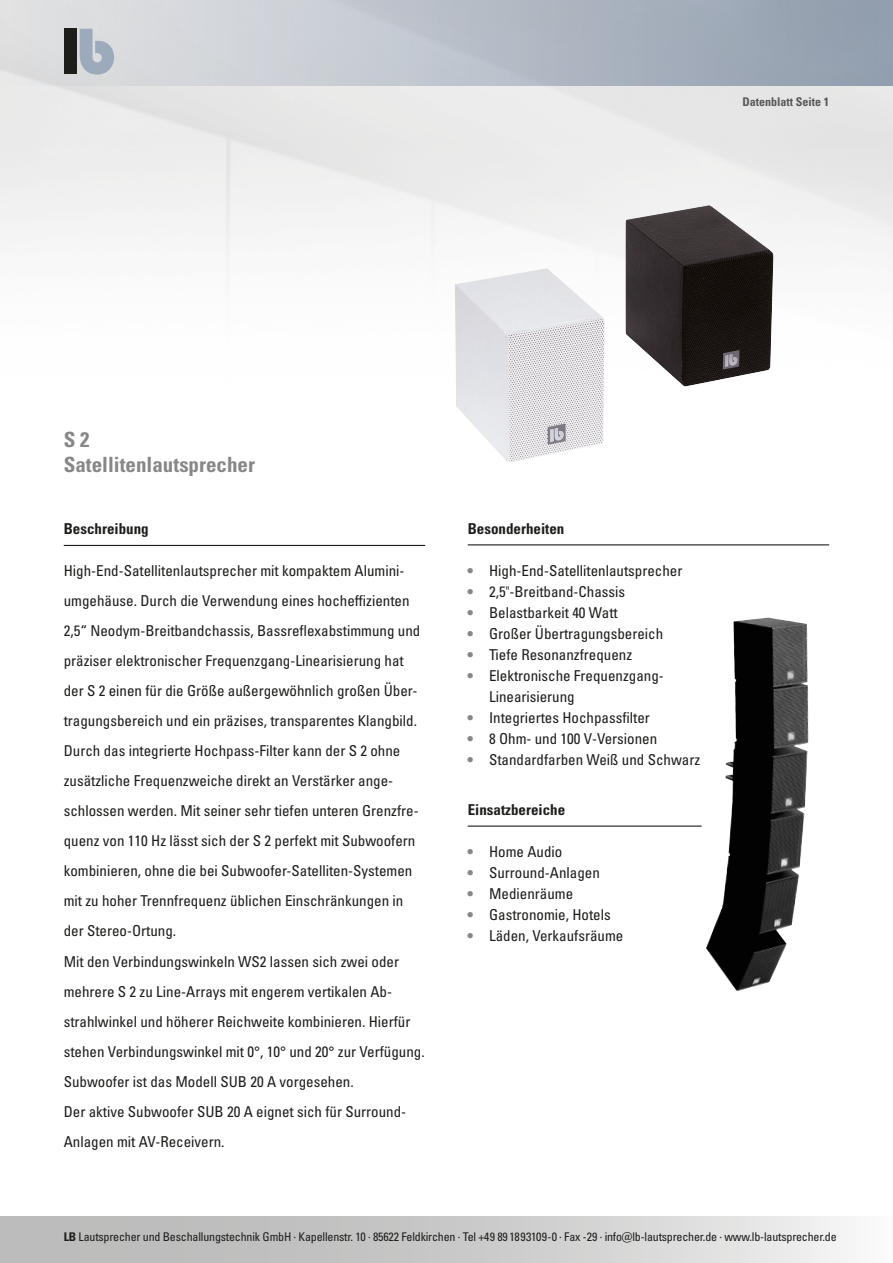
<style>
.page{position:relative;width:893px;height:1263px;background:#fff}
.page>*{position:absolute;margin:0;border:0;box-sizing:border-box;transform-origin:0 0}
.t1{font:700 condensed 21px/25.2px "Univers LT Pro";color:#878787}
.t2{font:condensed 15px/30px "Univers LT Pro";color:#1d1d1b}
.t3{font:700 condensed 15px "Univers LT Pro";color:#1d1d1b}
.t4{font:condensed 12px "Univers LT Pro";letter-spacing:-.015em;color:#1d1d1b}
.t5{font:700 condensed 12px "Univers LT Pro";color:#575756}
.s1{color:#878787}
.s2{font-weight:700}
</style>
<div class="page">
<div style="left:0;top:0;width:893px;height:85px;background:linear-gradient(to right,#e5e5e6,#909cad)"></div>
<div style="left:64px;top:29px;width:13px;height:45px;background:#1d1d1b"></div>
<svg style="left:80px;top:29px;width:34px;height:46px;background:#b1bbc7"></svg>
<div style="left:0;top:1216px;width:893px;height:47px;background:linear-gradient(to right,#b1b0b0,#ededed)"></div>
<hr style="left:64px;top:545px;width:361px;height:1px;background:#1d1d1b">
<hr style="left:468px;top:544px;width:361px;height:1px;background:#1d1d1b">
<hr style="left:468px;top:825px;width:234px;height:2px;background:#1d1d1b">
<img style="left:706px;top:618px;width:102px;height:373px">
<img style="left:455px;top:205px;width:318px;height:257px">
<p class="t5" style="left:742px;top:95px;width:88px">Datenblatt Seite 1</p>
<h1 class="t1" style="left:64px;top:426px;width:193px">S 2<br>Satellitenlautsprecher</h1>
<p class="t3" style="left:64px;top:519px;width:86px">Beschreibung</p>
<p class="t2" style="left:64px;top:556px;width:362px">High-End-Satellitenlautsprecher mit kompaktem Alumini&shy;umgehäuse. Durch die Verwendung eines hocheffizienten 2,5“ Neodym-Breitbandchassis, Bassreflexabstimmung und präziser elektronischer Frequenzgang-Linearisierung hat der S 2 einen für die Größe außergewöhnlich großen Über&shy;tragungsbereich und ein präzises, transparentes Klangbild.<br>Durch das integrierte Hochpass-Filter kann der S 2 ohne zusätzliche Frequenzweiche direkt an Verstärker ange&shy;schlossen werden. Mit seiner sehr tiefen unteren Grenzfre&shy;quenz von 110 Hz lässt sich der S 2 perfekt mit Subwoofern kombinieren, ohne die bei Subwoofer-Satelliten-Systemen mit zu hoher Trennfrequenz üblichen Einschränkungen in der Stereo-Ortung.<br>Mit den Verbindungswinkeln WS2 lassen sich zwei oder mehrere S 2 zu Line-Arrays mit engerem vertikalen Ab&shy;strahlwinkel und höherer Reichweite kombinieren. Hierfür stehen Verbindungswinkel mit 0°, 10° und 20° zur Verfügung.<br>Subwoofer ist das Modell SUB 20 A vorgesehen.<br>Der aktive Subwoofer SUB 20 A eignet sich für Surround-Anlagen mit AV-Receivern.</p>
<p class="t2" style="left:468px;top:556px;width:216px"><span class="s1">•</span> High-End-Satellitenlautsprecher</p>
<p class="t3" style="left:468px;top:519px;width:98px">Besonderheiten</p>
<p class="t2" style="left:468px;top:577px;width:159px"><span class="s1">•</span> 2,5"-Breitband-Chassis</p>
<p class="t2" style="left:468px;top:598px;width:151px"><span class="s1">•</span> Belastbarkeit 40 Watt</p>
<p class="t2" style="left:468px;top:619px;width:197px"><span class="s1">•</span> Großer Übertragungsbereich</p>
<p class="t2" style="left:468px;top:640px;width:166px"><span class="s1">•</span> Tiefe Resonanzfrequenz</p>
<p class="t2" style="left:489px;top:665px;width:176px;line-height:21px;text-indent:-21px"><span class="s1">•</span> Elektronische Frequenzgang-<br>Linearisierung</p>
<p class="t2" style="left:468px;top:703px;width:184px"><span class="s1">•</span> Integriertes Hochpassfilter</p>
<p class="t2" style="left:468px;top:724px;width:191px"><span class="s1">•</span> 8 Ohm- und 100 V-Versionen</p>
<p class="t2" style="left:468px;top:745px;width:234px"><span class="s1">•</span> Standardfarben Weiß und Schwarz</p>
<p class="t3" style="left:468px;top:800px;width:99px">Einsatzbereiche</p>
<p class="t2" style="left:468px;top:836px;width:96px"><span class="s1">•</span> Home Audio</p>
<p class="t2" style="left:468px;top:857px;width:134px"><span class="s1">•</span> Surround-Anlagen</p>
<p class="t2" style="left:468px;top:878px;width:107px"><span class="s1">•</span> Medienräume</p>
<p class="t2" style="left:468px;top:899px;width:144px"><span class="s1">•</span> Gastronomie, Hotels</p>
<p class="t2" style="left:468px;top:920px;width:157px"><span class="s1">•</span> Läden, Verkaufsräume</p>
<p class="t4" style="left:64px;top:1229px;width:774px"><span class="s2">LB</span> Lautsprecher und Beschallungstechnik GmbH · Kapellenstr. 10 · 85622 Feldkirchen · Tel +49 89 1893109-0 · Fax -29 · info@lb-lautsprecher.de · www.lb-lautsprecher.de</p>
<p class="t4" style="left:64px;top:1229px;width:769px">lb Lautsprecher und Beschal ungstechnik GmbH · Steinerstr. 15 K 1369 München · Tel +49 89 1893109-0 · Fax -29 · info@lb-lautsprecher.de · www.lb-lautsprecher.de</p>
</div>
